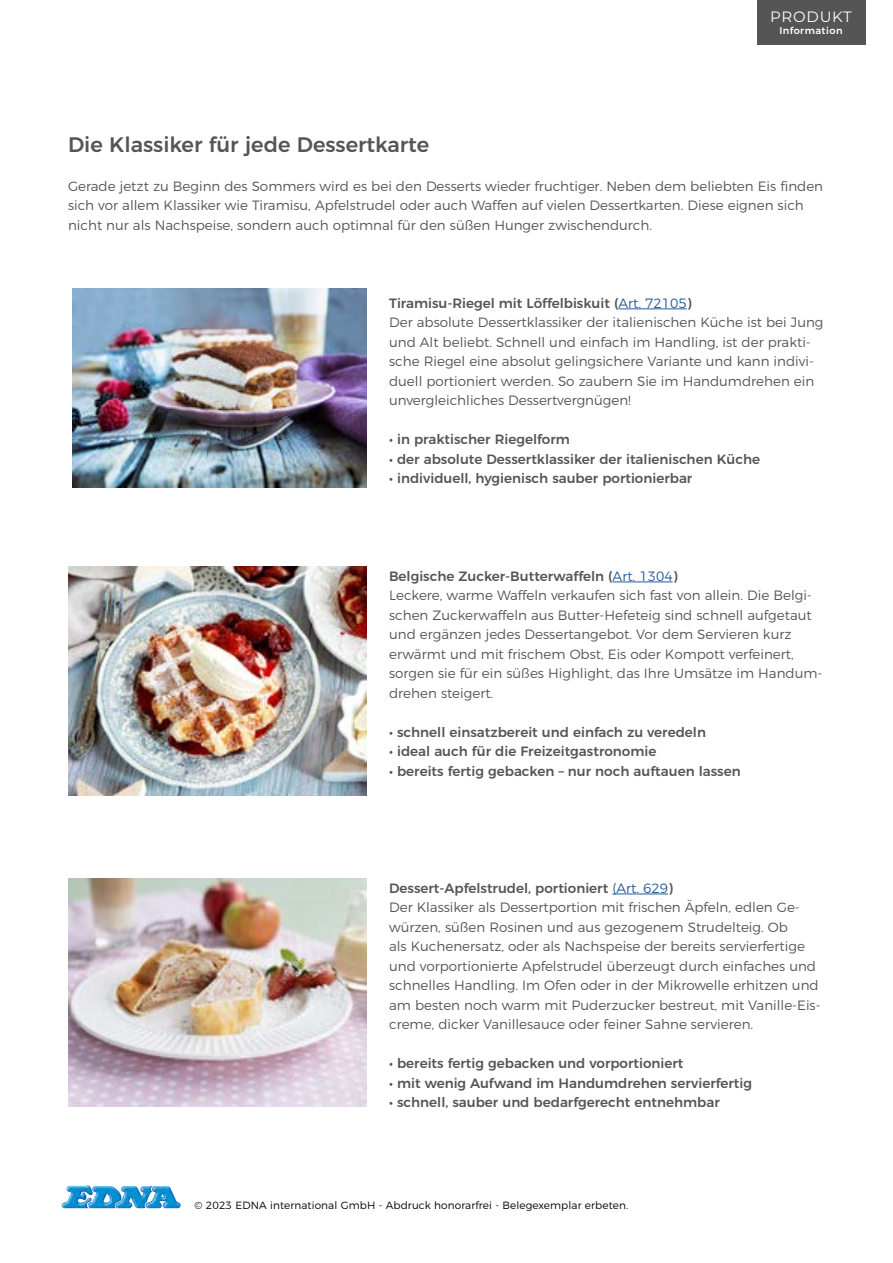
<style>
.page{position:relative;width:893px;height:1263px;background:#fff}
.page>*{position:absolute;margin:0;border:0;box-sizing:border-box;transform-origin:0 0}
.t1{font:500 21px "Montserrat";color:#555}
.t2{font:15px "Montserrat";letter-spacing:.05em;color:#fff}
.t3{font:300 13.5px/19.5px "Montserrat";color:#555}
.t4{font:500 13.5px "Montserrat";color:#555}
.t5{font:300 10.5px "Montserrat";letter-spacing:.01em;color:#000}
.t6{font:500 9.75px "Montserrat";letter-spacing:.05em;color:#fff}
.s1{font-weight:500}
.s2{color:#275b9b}
</style>
<div class="page">
<svg style="left:61px;top:1186px;width:120px;height:23px"></svg>
<img style="left:62px;top:1185px;width:91px;height:23px">
<div style="left:758px;top:0;width:108px;height:45px;background:#555"></div>
<hr style="left:618px;top:309px;width:69px;height:1px;background:#275b9b">
<img style="left:72px;top:288px;width:294px;height:200px">
<hr style="left:613px;top:582px;width:60px;height:1px;background:#275b9b">
<hr style="left:612px;top:894px;width:56px;height:1px;background:#275b9b">
<img style="left:68px;top:567px;width:298px;height:229px">
<img style="left:68px;top:878px;width:298px;height:229px">
<p class="t2" style="left:770px;top:7px;width:83px">PRODUKT</p>
<p class="t6" style="left:779px;top:23px;width:65px">Information</p>
<h1 class="t1" style="left:68px;top:127px;width:363px">Die Klassiker für jede Dessertkarte</h1>
<p class="t3" style="left:68px;top:175px;width:757px">Gerade jetzt zu Beginn des Sommers wird es bei den Desserts wieder fruchtiger. Neben dem beliebten Eis finden sich vor allem Klassiker wie Tiramisu, Apfelstrudel oder auch Waffen auf vielen Dessertkarten. Diese eignen sich nicht nur als Nachspeise, sondern auch optimnal für den süßen Hunger zwischendurch.</p>
<p class="t3" style="left:389px;top:292px;width:436px"><span class="s1">Tiramisu-Riegel mit Löffelbiskuit (</span><span class="s2">Art. 72105</span><span class="s1">)<br></span>Der absolute Dessertklassiker der italienischen Küche ist bei Jung und Alt beliebt. Schnell und einfach im Handling, ist der prakti&shy;sche Riegel eine absolut gelingsichere Variante und kann indivi&shy;duell portioniert werden. So zaubern Sie im Handumdrehen ein unvergleichliches Dessertvergnügen!</p>
<p class="t4" style="left:389px;top:428px;width:182px">• in praktischer Riegelform</p>
<p class="t4" style="left:389px;top:448px;width:372px">• der absolute Dessertklassiker der italienischen Küche</p>
<p class="t4" style="left:389px;top:467px;width:305px">• individuell, hygienisch sauber portionierbar</p>
<p class="t3" style="left:389px;top:565px;width:435px"><span class="s1">Belgische Zucker-Butterwaffeln (</span><span class="s2">Art. 1304</span><span class="s1">)<br></span>Leckere, warme Waffeln verkaufen sich fast von allein. Die Belgi&shy;schen Zuckerwaffeln aus Butter-Hefeteig sind schnell aufgetaut und ergänzen jedes Dessertangebot. Vor dem Servieren kurz erwärmt und mit frischem Obst, Eis oder Kompott verfeinert, sorgen sie für ein süßes Highlight, das Ihre Umsätze im Handum&shy;drehen steigert.</p>
<p class="t4" style="left:389px;top:721px;width:318px">• schnell einsatzbereit und einfach zu veredeln</p>
<p class="t4" style="left:389px;top:740px;width:269px">• ideal auch für die Freizeitgastronomie</p>
<p class="t4" style="left:389px;top:760px;width:353px">• bereits fertig gebacken – nur noch auftauen lassen</p>
<p class="t3" style="left:389px;top:877px;width:433px"><span class="s1">Dessert-Apfelstrudel, portioniert</span> <span class="s2">(Art. 629</span><span class="s1">)<br></span>Der Klassiker als Dessertportion mit frischen Äpfeln, edlen Ge&shy;würzen, süßen Rosinen und aus gezogenem Strudelteig. Ob<br>als Kuchenersatz, oder als Nachspeise der bereits servierfertige und vorportionierte Apfelstrudel überzeugt durch einfaches und schnelles Handling. Im Ofen oder in der Mikrowelle erhitzen und am besten noch warm mit Puderzucker bestreut, mit Vanille-Eis&shy;creme, dicker Vanillesauce oder feiner Sahne servieren.</p>
<p class="t4" style="left:389px;top:1052px;width:296px">• bereits fertig gebacken und vorportioniert</p>
<p class="t4" style="left:389px;top:1072px;width:364px">• mit wenig Aufwand im Handumdrehen servierfertig</p>
<p class="t4" style="left:389px;top:1091px;width:332px">• schnell, sauber und bedarfgerecht entnehmbar</p>
<p class="t5" style="left:195px;top:1196px;width:435px">© 2023 EDNA international GmbH - Abdruck honorarfrei - Belegexemplar erbeten.</p>
</div>
